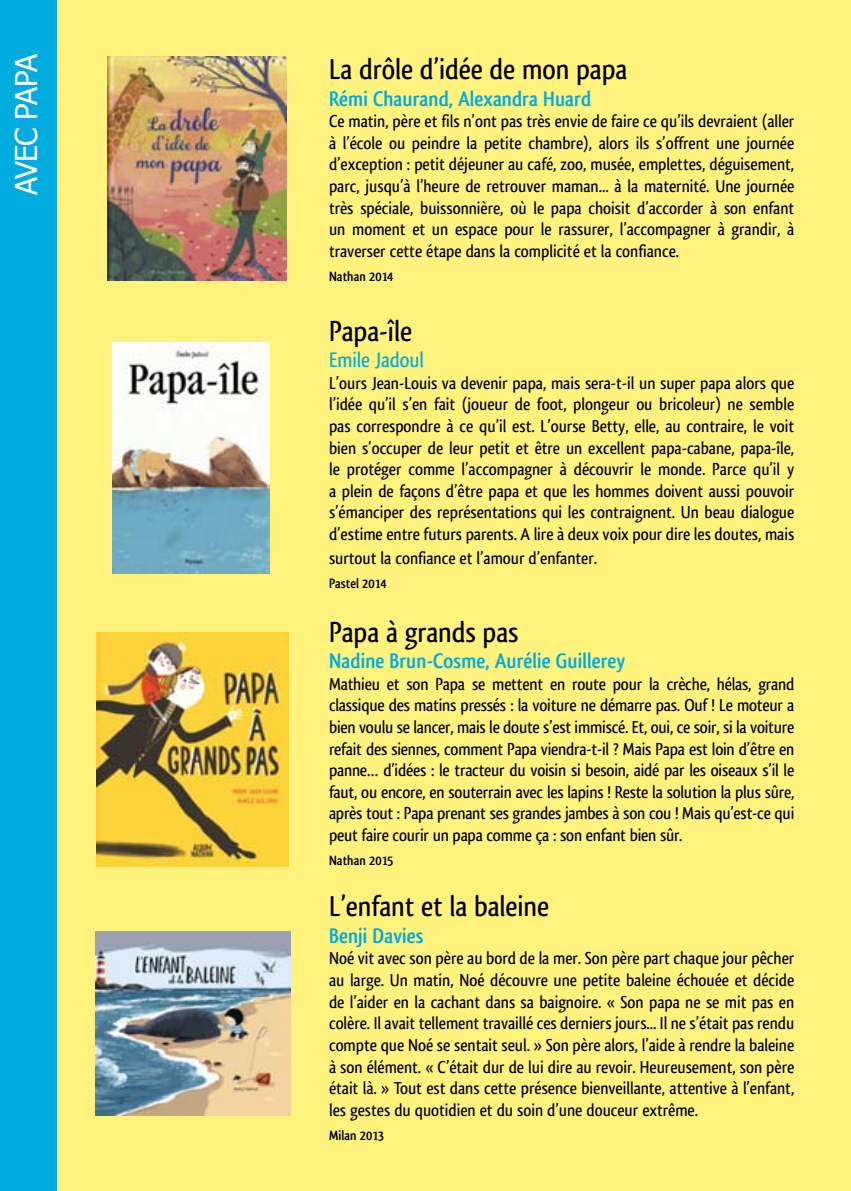
<style>
.page{position:relative;width:851px;height:1191px;background:#fff}
.page>*{position:absolute;margin:0;border:0;box-sizing:border-box;transform-origin:0 0}
.t1{font:500 30px "Qlassik";color:#000}
.t2{font:30px "Tahoma";letter-spacing:-.04em;color:#fff}
.t3{font:700 22px "Qlassik";color:#00abe0}
.t4{font:500 22px "Qlassik";color:#00abe0}
.t5{font:500 18px/21.6px "Qlassik";color:#000;text-align:justify}
.t6{font:700 14px "Qlassik";color:#000}
</style>
<div class="page">
<div style="left:14px;top:0;width:836px;height:1191px;background:#fff37e"></div>
<div style="left:0;top:0;width:57px;height:1191px;background:#00abe0"></div>
<img style="left:108px;top:57px;width:179px;height:223px">
<img style="left:113px;top:343px;width:157px;height:230px">
<img style="left:97px;top:633px;width:191px;height:233px">
<img style="left:95px;top:931px;width:195px;height:184px">
<h1 class="t2" style="left:6px;top:195px;width:143px;rotate:-90deg">AVEC PAPA</h1>
<h1 class="t1" style="left:329px;top:52px;width:300px">La drôle d’idée de mon papa</h1>
<p class="t3" style="left:329px;top:86px;width:264px">Rémi Chaurand, Alexandra Huard</p>
<p class="t5" style="left:329px;top:111px;width:466px">Ce matin, père et fils n’ont pas très envie de faire ce qu’ils devraient (aller à l’école ou peindre la petite chambre), alors ils s’offrent une journée d’exception : petit déjeuner au café, zoo, musée, emplettes, déguisement, parc, jusqu’à l’heure de retrouver maman... à la maternité. Une journée très spéciale, buissonnière, où le papa choisit d’accorder à son enfant un moment et un espace pour le rassurer, l’accompagner à grandir, à traverser cette étape dans la complicité et la confiance.</p>
<p class="t6" style="left:329px;top:268px;width:66px">Nathan 2014</p>
<h1 class="t1" style="left:329px;top:313px;width:84px">Papa-île</h1>
<p class="t4" style="left:329px;top:347px;width:96px">Emile Jadoul</p>
<p class="t5" style="left:329px;top:372px;width:466px">L’ours Jean-Louis va devenir papa, mais sera-t-il un super papa alors que l’idée qu’il s’en fait (joueur de foot, plongeur ou bricoleur) ne semble pas correspondre à ce qu’il est. L’ourse Betty, elle, au contraire, le voit bien s’occuper de leur petit et être un excellent papa-cabane, papa-île, le protéger comme l’accompagner à découvrir le monde. Parce qu’il y a plein de façons d’être papa et que les hommes doivent aussi pouvoir s’émanciper des représentations qui les contraignent. Un beau dialogue d’estime entre futurs parents. A lire à deux voix pour dire les doutes, mais</p>
<p class="t5" style="left:329px;top:547px;width:269px">surtout la confiance et l’amour d’enfanter.</p>
<p class="t6" style="left:329px;top:575px;width:59px">Pastel 2014</p>
<h1 class="t1" style="left:329px;top:614px;width:191px">Papa à grands pas</h1>
<p class="t3" style="left:329px;top:648px;width:298px">Nadine Brun-Cosme, Aurélie Guillerey</p>
<p class="t5" style="left:329px;top:673px;width:466px">Mathieu et son Papa se mettent en route pour la crèche, hélas, grand classique des matins pressés : la voiture ne démarre pas. Ouf ! Le moteur a bien voulu se lancer, mais le doute s’est immiscé. Et, oui, ce soir, si la voiture refait des siennes, comment Papa viendra-t-il ? Mais Papa est loin d’être en panne… d’idées : le tracteur du voisin si besoin, aidé par les oiseaux s’il le faut, ou encore, en souterrain avec les lapins ! Reste la solution la plus sûre, après tout : Papa prenant ses grandes jambes à son cou ! Mais qu’est-ce qui peut faire courir un papa comme ça : son enfant bien sûr.</p>
<p class="t6" style="left:329px;top:852px;width:66px">Nathan 2015</p>
<h1 class="t1" style="left:329px;top:889px;width:221px">L’enfant et la baleine</h1>
<p class="t3" style="left:329px;top:922px;width:96px">Benji Davies</p>
<p class="t5" style="left:329px;top:947px;width:466px">Noé vit avec son père au bord de la mer. Son père part chaque jour pêcher au large. Un matin, Noé découvre une petite baleine échouée et décide de l’aider en la cachant dans sa baignoire. « Son papa ne se mit pas en colère. Il avait tellement travaillé ces derniers jours... Il ne s’était pas rendu compte que Noé se sentait seul. » Son père alors, l’aide à rendre la baleine à son élément. « C’était dur de lui dire au revoir. Heureusement, son père était là. » Tout est dans cette présence bienveillante, attentive à l’enfant, les gestes du quotidien et du soin d’une douceur extrême.</p>
<p class="t6" style="left:329px;top:1127px;width:57px">Milan 2013</p>
</div>
